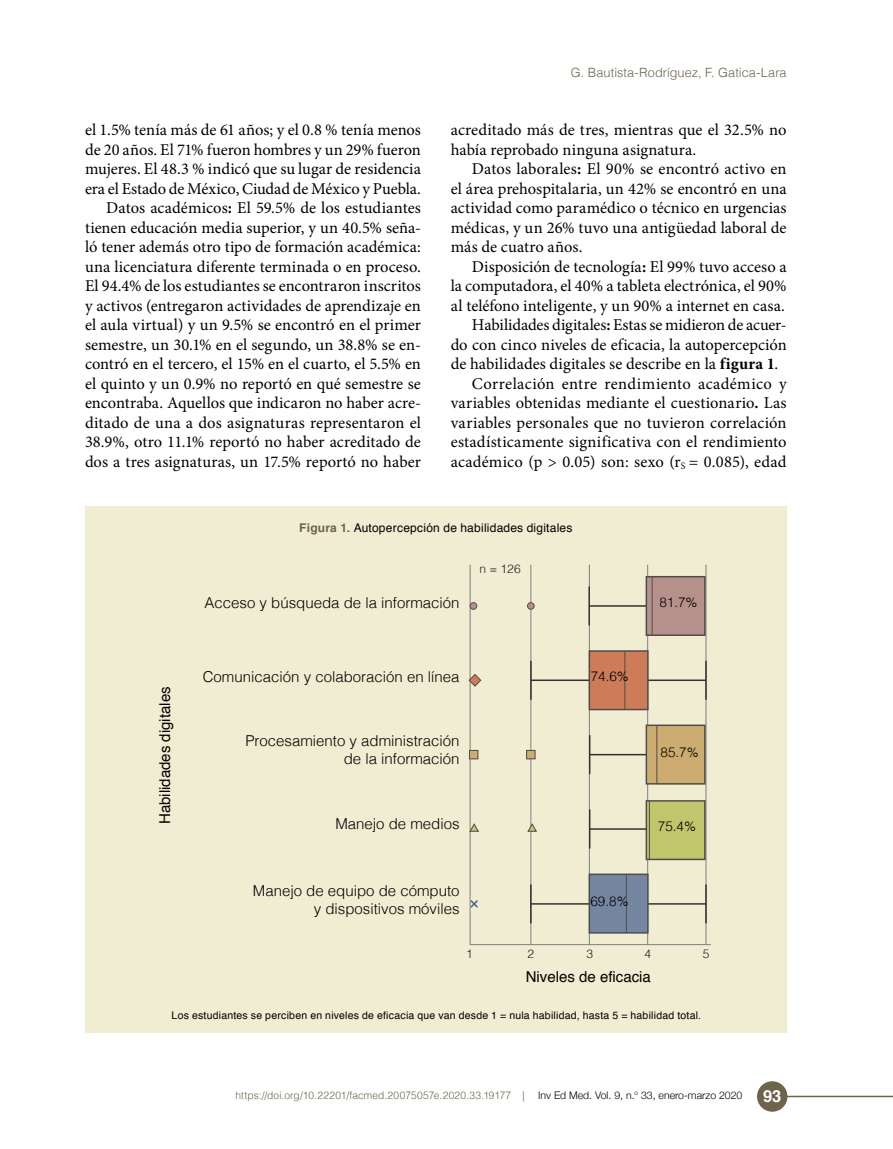
<style>
.page{position:relative;width:893px;height:1149px;background:#fff}
.page>*{position:absolute;margin:0;border:0;box-sizing:border-box;transform-origin:0 0}
.t1{font:16.5px/19.5px "Minion Pro";color:#000;text-align:right}
.t2{font:16.5px "Minion Pro";letter-spacing:.02em;color:#000}
.t3{font:700 16.5px "Helvetica";color:#fff}
.t4{font:300 15px/18px "Helvetica";color:#000;text-align:right}
.t5{font:15px "Helvetica";color:#000}
.t6{font:300 13.5px "Helvetica";color:#000}
.t7{font:300 12.75px "Helvetica";color:#6d644b}
.t8{font:12px "Helvetica";letter-spacing:.02em;color:#000}
.t9{font:300 12px "Helvetica";color:#231f20}
.t10{font:10.5px "Helvetica";letter-spacing:.02em;color:#000}
.t11{font:300 10.5px "Helvetica";letter-spacing:.01em;color:#6d644b}
.t12{font:300 10.5px "Helvetica Neue";color:#000}
.s1{font-weight:700}
.s2{font-weight:700;color:#6d644b}
</style>
<div class="page">
<svg style="left:757px;top:1080px;width:30px;height:31px"></svg>
<div style="left:758px;top:1081px;width:29px;height:29px;background:#6d644b;border-radius:50%"></div>
<hr style="left:786px;top:1095px;width:107px;height:1px;background:#6d644b">
<div style="left:85px;top:505px;width:702px;height:527px;background:#f1edd2"></div>
<svg style="left:469px;top:564px;width:242px;height:381px"></svg>
<hr style="left:531px;top:564px;width:1px;height:380px;background:#808080">
<hr style="left:589px;top:564px;width:1px;height:380px;background:#808080">
<hr style="left:647px;top:564px;width:1px;height:380px;background:#808080">
<hr style="left:706px;top:564px;width:1px;height:380px;background:#808080">
<div style="left:470px;top:602px;width:7px;height:7px;background:#b6918c;border-radius:50%"></div>
<div style="left:470px;top:602px;width:7px;height:7px;border:1px solid #4d4d4d;border-radius:50%"></div>
<div style="left:527px;top:602px;width:7px;height:7px;background:#b6918c;border-radius:50%"></div>
<div style="left:527px;top:602px;width:7px;height:7px;border:1px solid #4d4d4d;border-radius:50%"></div>
<svg style="left:469px;top:673px;width:12px;height:13px"></svg>
<div style="left:469px;top:750px;width:9px;height:8px;background:#cdac71"></div>
<div style="left:469px;top:750px;width:9px;height:8px;border:1px solid #4d4d4d"></div>
<div style="left:527px;top:750px;width:8px;height:8px;background:#cdac71"></div>
<div style="left:526px;top:750px;width:9px;height:8px;border:1px solid #4d4d4d"></div>
<svg style="left:469px;top:823px;width:10px;height:8px"></svg>
<svg style="left:527px;top:823px;width:10px;height:8px"></svg>
<svg style="left:469px;top:898px;width:11px;height:11px"></svg>
<hr style="left:588px;top:586px;width:2px;height:39px;background:#333">
<hr style="left:589px;top:605px;width:62px;height:1px;background:#333">
<hr style="left:530px;top:660px;width:2px;height:39px;background:#333">
<hr style="left:531px;top:679px;width:59px;height:1px;background:#333">
<hr style="left:589px;top:735px;width:1px;height:39px;background:#333">
<hr style="left:590px;top:753px;width:59px;height:2px;background:#333">
<hr style="left:589px;top:809px;width:1px;height:39px;background:#333">
<hr style="left:590px;top:828px;width:59px;height:1px;background:#333">
<hr style="left:530px;top:884px;width:2px;height:39px;background:#333">
<hr style="left:531px;top:902px;width:59px;height:2px;background:#333">
<hr style="left:705px;top:660px;width:2px;height:39px;background:#333">
<hr style="left:644px;top:679px;width:62px;height:1px;background:#333">
<hr style="left:705px;top:884px;width:2px;height:39px;background:#333">
<hr style="left:644px;top:902px;width:62px;height:2px;background:#333">
<div style="left:646px;top:576px;width:59px;height:59px;background:#b6918c"></div>
<div style="left:646px;top:575px;width:60px;height:60px;border:2px solid #4d4d4d"></div>
<hr style="left:652px;top:576px;width:1px;height:59px;background:#4d4d4d">
<div style="left:589px;top:650px;width:59px;height:59px;background:#ce7b58"></div>
<div style="left:589px;top:650px;width:60px;height:60px;border:2px solid #4d4d4d"></div>
<hr style="left:624px;top:650px;width:1px;height:59px;background:#4d4d4d">
<div style="left:589px;top:874px;width:59px;height:58px;background:#7587a0"></div>
<div style="left:589px;top:873px;width:60px;height:60px;border:2px solid #4d4d4d"></div>
<hr style="left:626px;top:874px;width:1px;height:58px;background:#4d4d4d">
<div style="left:646px;top:725px;width:59px;height:58px;background:#cdac71"></div>
<div style="left:646px;top:724px;width:60px;height:60px;border:2px solid #4d4d4d"></div>
<hr style="left:656px;top:725px;width:1px;height:58px;background:#4d4d4d">
<div style="left:646px;top:800px;width:59px;height:59px;background:#c1c66c"></div>
<div style="left:646px;top:799px;width:60px;height:60px;border:2px solid #4d4d4d"></div>
<hr style="left:649px;top:800px;width:1px;height:59px;background:#4d4d4d">
<p class="t7" style="left:571px;top:61px;width:217px">G. Bautista-Rodríguez, F. Gatica-Lara</p>
<p class="t1" style="left:85px;top:120px;width:337px">el 1.5% tenía más de 61 años; y el 0.8 % tenía menos de 20 años. El 71% fueron hombres y un 29% fueron mujeres. El 48.3 % indicó que su lugar de residencia era el Estado de México, Ciudad de México y Puebla.<br>Datos académicos<span class="s1">:</span> El 59.5% de los estudiantes tienen educación media superior, y un 40.5% seña&shy;ló tener además otro tipo de formación académica: una licenciatura diferente terminada o en proceso.<br>El 94.4% de los estudiantes se encontraron inscritos y activos (entregaron actividades de aprendizaje en el aula virtual) y un 9.5% se encontró en el primer semestre, un 30.1% en el segundo, un 38.8% se en&shy;contró en el tercero, el 15% en el cuarto, el 5.5% en el quinto y un 0.9% no reportó en qué semestre se encontraba. Aquellos que indicaron no haber acre&shy;ditado de una a dos asignaturas representaron el 38.9%, otro 11.1% reportó no haber acreditado de dos a tres asignaturas, un 17.5% reportó no haber</p>
<p class="t1" style="left:451px;top:120px;width:337px;text-align:left">acreditado más de tres, mientras que el 32.5% no había reprobado ninguna asignatura.</p>
<p class="t1" style="left:451px;top:159px;width:337px;text-align:justify;text-indent:21px">Datos laborales<span class="s1">:</span> El 90% se encontró activo en el área prehospitalaria, un 42% se encontró en una actividad como paramédico o técnico en urgencias médicas, y un 26% tuvo una antigüedad laboral de más de cuatro años.</p>
<p class="t1" style="left:472px;top:257px;width:316px">Disposición de tecnología<span class="s1">:</span> El 99% tuvo acceso a</p>
<p class="t1" style="left:451px;top:276px;width:337px">la computadora, el 40% a tableta electrónica, el 90%</p>
<p class="t1" style="left:451px;top:296px;width:336px">al teléfono inteligente, y un 90% a internet en casa.</p>
<p class="t1" style="left:472px;top:315px;width:316px">Habilidades digitales<span class="s1">:</span> Estas se midieron de acuer-</p>
<p class="t1" style="left:451px;top:335px;width:337px">do con cinco niveles de eficacia, la autopercepción</p>
<p class="t1" style="left:451px;top:354px;width:329px">de habilidades digitales se describe en la <span class="s1">figura 1</span>.</p>
<p class="t2" style="left:472px;top:372px;width:316px">Correlación entre rendimiento académico y</p>
<p class="t1" style="left:451px;top:393px;width:337px">variables obtenidas mediante el cuestionario<span class="s1">.</span> Las</p>
<p class="t1" style="left:451px;top:413px;width:337px">variables personales que no tuvieron correlación</p>
<p class="t1" style="left:451px;top:432px;width:337px">estadísticamente significativa con el rendimiento</p>
<p class="t1" style="left:451px;top:452px;width:337px">académico (p &gt; 0.05) son: sexo (r<sub>S</sub> = 0.085), edad</p>
<p class="t5" style="left:153px;top:823px;width:139px;rotate:-90deg">Habilidades digitales</p>
<p class="t8" style="left:299px;top:518px;width:275px"><span class="s2">Figura 1.</span> Autopercepción de habilidades digitales</p>
<p class="t9" style="left:479px;top:558px;width:43px">n = 126</p>
<p class="t4" style="left:204px;top:592px;width:257px">Acceso y búsqueda de la información</p>
<p class="t4" style="left:203px;top:666px;width:258px">Comunicación y colaboración en línea</p>
<p class="t4" style="left:245px;top:730px;width:216px">Procesamiento y administración de la información</p>
<p class="t4" style="left:335px;top:813px;width:126px">Manejo de medios</p>
<p class="t4" style="left:253px;top:880px;width:208px">Manejo de equipo de cómputo y dispositivos móviles</p>
<p class="t6" style="left:591px;top:664px;width:40px">74.6%</p>
<p class="t6" style="left:590px;top:889px;width:40px">69.8%</p>
<p class="t6" style="left:659px;top:591px;width:40px">81.7%</p>
<p class="t6" style="left:660px;top:740px;width:40px">85.7%</p>
<p class="t6" style="left:658px;top:814px;width:40px">75.4%</p>
<p class="t9" style="left:466px;top:943px;width:8px">1</p>
<p class="t9" style="left:527px;top:943px;width:8px">2</p>
<p class="t9" style="left:586px;top:943px;width:8px">3</p>
<p class="t9" style="left:644px;top:943px;width:8px">4</p>
<p class="t9" style="left:703px;top:943px;width:8px">5</p>
<p class="t5" style="left:526px;top:965px;width:127px">Niveles de eficacia</p>
<p class="t10" style="left:172px;top:1007px;width:531px">Los estudiantes se perciben en niveles de eficacia que van desde 1 = nula habilidad, hasta 5 = habilidad total.</p>
<p class="t11" style="left:236px;top:1085px;width:291px">https://doi.org/10.22201/facmed.20075057e.2020.33.19177 |</p>
<p class="t12" style="left:538px;top:1086px;width:206px">Inv Ed Med. Vol. 9, n.<sup>o</sup> 33, enero-marzo 2020</p>
<p class="t3" style="left:763px;top:1082px;width:20px">93</p>
</div>
